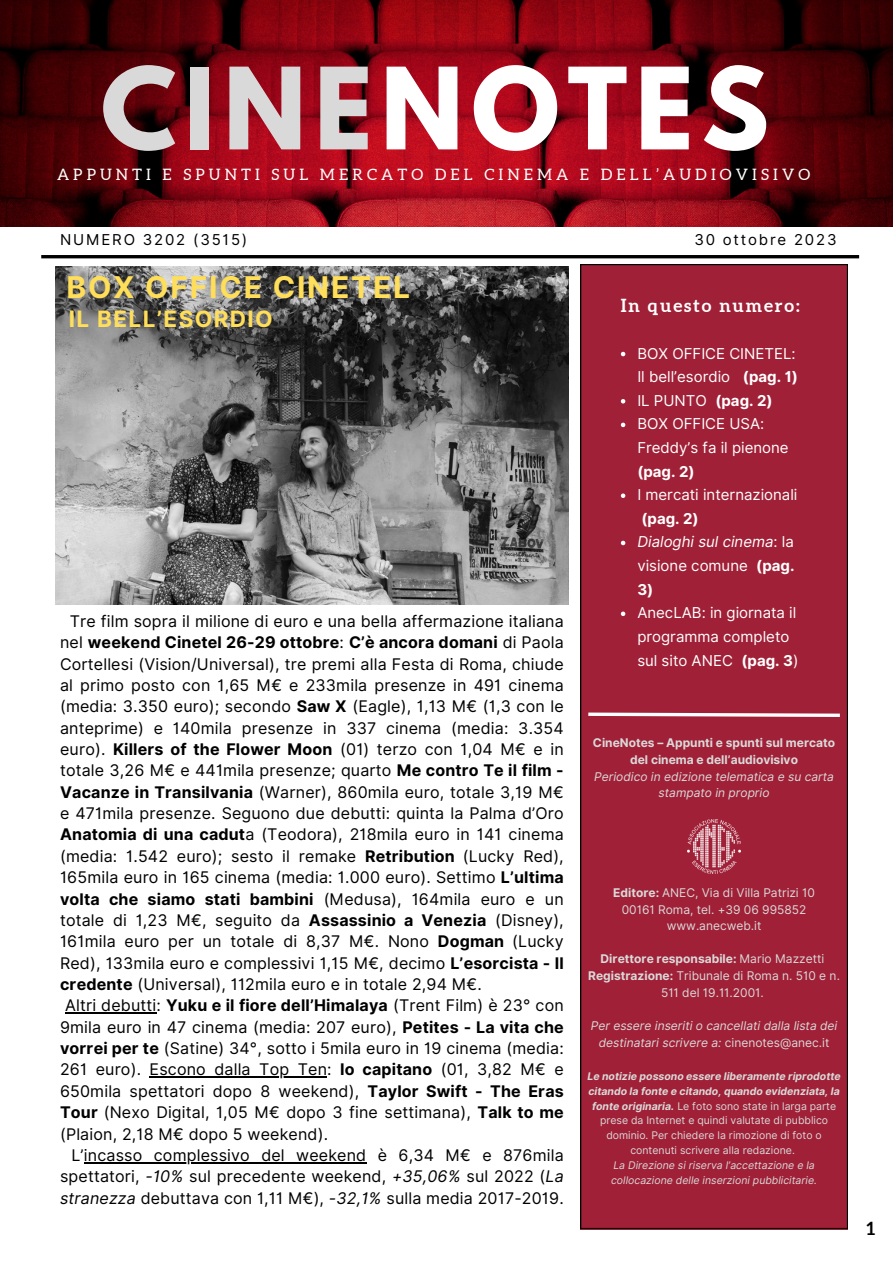
<style>
.page{position:relative;width:893px;height:1264px;background:#fff}
.page>*{position:absolute;margin:0;border:0;box-sizing:border-box;transform-origin:0 0}
.t1{font:700 100.35px "League Spartan";letter-spacing:.08em;color:#fff}
.t2{font:700 30px "Inter";letter-spacing:.06em;color:#ffde59}
.t3{font:700 22.5px "Inter";letter-spacing:.06em;color:#ffde59}
.t4{font:700 18px "Aleo";letter-spacing:.105em;color:#fff}
.t5{font:700 18px "Aleo";color:#000}
.t6{font:16.05px/21.3px "Inter";letter-spacing:.01em;color:#000;text-align:justify}
.t7{font:15.75px "Aleo";letter-spacing:.26em;color:#fff}
.t8{font:15px/23.5px "Inter";color:#fff}
.t9{font:italic 15px/23.5px "Inter";color:#fff;text-align:justify}
.t10{font:15px "Inter";letter-spacing:.12em;color:#000}
.t11{font:700 15px "Inter";color:#fff}
.t12{font:italic 12px/16.6px "Inter";color:#d9d9d9;text-align:center}
.t13{font:12px/16.6px "Inter";color:#d9d9d9;text-align:center}
.t14{font:700 12px/16.6px "Inter";color:#d9d9d9;text-align:center}
.t15{font:10.5px/14.9px "Inter";color:#d9d9d9;text-align:center}
.t16{font:italic 10.5px/14.9px "Inter";color:#d9d9d9}
.s1{color:#d9d9d9}
.s2{font-weight:700}
.s3{font-style:italic}
.s4{font-style:normal}
.s5{font-weight:700;font-style:normal}
.s6{font-weight:400}
.s7{font-weight:700;font-style:italic}
</style>
<div class="page">
<div style="left:580px;top:264px;width:267px;height:964px;background:#a02037"></div>
<hr style="left:41px;top:255px;width:818px;height:3px;background:#000">
<svg style="left:585px;top:711px;width:258px;height:7px"></svg>
<img style="left:0;top:0;width:892px;height:226px">
<img style="left:687px;top:819px;width:53px;height:54px">
<img style="left:55px;top:266px;width:513px;height:339px">
<svg style="left:620px;top:352px;width:5px;height:4px"></svg>
<svg style="left:620px;top:399px;width:5px;height:4px"></svg>
<svg style="left:620px;top:422px;width:5px;height:5px"></svg>
<svg style="left:620px;top:493px;width:5px;height:5px"></svg>
<svg style="left:620px;top:540px;width:5px;height:5px"></svg>
<svg style="left:620px;top:611px;width:5px;height:5px"></svg>
<hr style="left:65px;top:1012px;width:91px;height:1px;background:#000">
<hr style="left:150px;top:1076px;width:177px;height:1px;background:#000">
<hr style="left:84px;top:1162px;width:282px;height:1px;background:#000">
<p class="t1" style="left:101px;top:59px;width:669px"><span class="s1">CINE</span>NOTES</p>
<p class="t7" style="left:57px;top:165px;width:754px">APPUNTI E SPUNTI SUL MERCATO DEL CINEMA E DELL’AUDIOVISIVO</p>
<p class="t10" style="left:60px;top:230px;width:189px">NUMERO 3202 (3515)</p>
<p class="t10" style="left:694px;top:230px;width:144px">30 ottobre 2023</p>
<p class="t2" style="left:66px;top:269px;width:345px">BOX OFFICE CINETEL</p>
<p class="t3" style="left:69px;top:306px;width:205px">IL BELL’ESORDIO</p>
<p class="t4" style="left:620px;top:295px;width:180px">In questo numero:</p>
<p class="t6" style="left:60px;top:610px;width:505px;text-indent:10px">Tre film sopra il milione di euro e una bella affermazione italiana nel <span class="s2">weekend Cinetel 26-29 ottobre</span>: <span class="s2">C’è ancora domani</span> di Paola Cortellesi (Vision/Universal), tre premi alla Festa di Roma, chiude al primo posto con 1,65 M€ e 233mila presenze in 491 cinema (media: 3.350 euro); secondo <span class="s2">Saw X</span> (Eagle), 1,13 M€ (1,3 con le anteprime) e 140mila presenze in 337 cinema (media: 3.354 euro). <span class="s2">Killers of the Flower Moon</span> (01) terzo con 1,04 M€ e in totale 3,26 M€ e 441mila presenze; quarto <span class="s2">Me contro Te il film - Vacanze in Transilvania</span> (Warner), 860mila euro, totale 3,19 M€ e 471mila presenze. Seguono due debutti: quinta la Palma d’Oro <span class="s2">Anatomia di una cadut</span>a (Teodora), 218mila euro in 141 cinema (media: 1.542 euro); sesto il remake <span class="s2">Retribution</span> (Lucky Red), 165mila euro in 165 cinema (media: 1.000 euro). Settimo <span class="s2">L’ultima volta che siamo stati bambini</span> (Medusa), 164mila euro e un totale di 1,23 M€, seguito da <span class="s2">Assassinio a Venezia</span> (Disney), 161mila euro per un totale di 8,37 M€. Nono <span class="s2">Dogman</span> (Lucky Red), 133mila euro e complessivi 1,15 M€, decimo <span class="s2">L’esorcista - Il credente</span> (Universal), 112mila euro e in totale 2,94 M€.</p>
<p class="t6" style="left:60px;top:994px;width:505px;text-indent:5px">Altri debutti: <span class="s2">Yuku e il fiore dell’Himalaya</span> (Trent Film) è 23° con 9mila euro in 47 cinema (media: 207 euro), <span class="s2">Petites - La vita che vorrei per te</span> (Satine) 34°, sotto i 5mila euro in 19 cinema (media:<br>261 euro). Escono dalla Top Ten: <span class="s2">Io capitano</span> (01, 3,82 M€ e 650mila spettatori dopo 8 weekend), <span class="s2">Taylor Swift - The Eras Tour</span> (Nexo Digital, 1,05 M€ dopo 3 fine settimana), <span class="s2">Talk to me </span>(Plaion, 2,18 M€ dopo 5 weekend).</p>
<p class="t6" style="left:60px;top:1144px;width:505px;text-indent:11px">L’incasso complessivo del weekend è 6,34 M€ e 876mila spettatori, <span class="s3">-10%</span> sul precedente weekend, <span class="s3">+35,06%</span> sul 2022 (<span class="s3">La stranezza</span> debuttava con 1,11 M€), <span class="s3">-32,1%</span> sulla media 2017-2019.</p>
<p class="t8" style="left:637px;top:341px;width:162px">BOX OFFICE CINETEL:<br>Il bell’esordio <span class="s2">(pag. 1)</span></p>
<p class="t8" style="left:637px;top:388px;width:137px">IL PUNTO <span class="s2">(pag. 2)</span></p>
<p class="t8" style="left:637px;top:412px;width:153px">BOX OFFICE USA:<br>Freddy’s fa il pienone <span class="s2">(pag. 2)</span></p>
<p class="t8" style="left:637px;top:483px;width:162px">I mercati internazionali</p>
<p class="t9" style="left:637px;top:530px;width:159px">Dialoghi sul cinema<span class="s4">: la visione comune</span> <span class="s5">(pag.<br>3)</span></p>
<p class="t8" style="left:637px;top:601px;width:163px">AnecLAB: in giornata il programma completo sul sito ANEC <span class="s2">(pag. 3</span>)</p>
<p class="t11" style="left:641px;top:509px;width:59px">(pag. 2)</p>
<p class="t14" style="left:593px;top:734px;width:244px">CineNotes – Appunti e spunti sul mercato del cinema e dell’audiovisivo</p>
<p class="t12" style="left:594px;top:768px;width:241px">Periodico in edizione telematica e su carta stampato in proprio</p>
<p class="t13" style="left:613px;top:884px;width:203px"><span class="s2">Editore:</span> ANEC, Via di Villa Patrizi 10</p>
<p class="t13" style="left:621px;top:900px;width:186px">00161 Roma, tel. +39 06 995852</p>
<p class="t13" style="left:666px;top:917px;width:96px">www.anecweb.it</p>
<p class="t14" style="left:600px;top:950px;width:225px">Direttore responsabile: <span class="s6">Mario Mazzetti</span></p>
<p class="t13" style="left:588px;top:967px;width:253px"><span class="s2">Registrazione:</span> Tribunale di Roma n. 510 e n.<br>511 del 19.11.2001.</p>
<p class="t12" style="left:590px;top:1017px;width:248px">Per essere inseriti o cancellati dalla lista dei destinatari scrivere a: <span class="s4">cinenotes@anec.it</span></p>
<p class="t15" style="left:587px;top:1068px;width:255px"><span class="s7">Le notizie possono essere liberamente riprodotte citando la fonte e citando, quando evidenziata, la fonte originaria.</span> Le foto sono state in larga parte prese da Internet e quindi valutate di pubblico dominio. Per chiedere la rimozione di foto o contenuti scrivere alla redazione.</p>
<p class="t16" style="left:611px;top:1157px;width:207px">La Direzione si riserva l’accettazione e la collocazione delle inserzioni pubblicitarie.</p>
<p class="t5" style="left:866px;top:1217px;width:10px">1</p>
</div>
